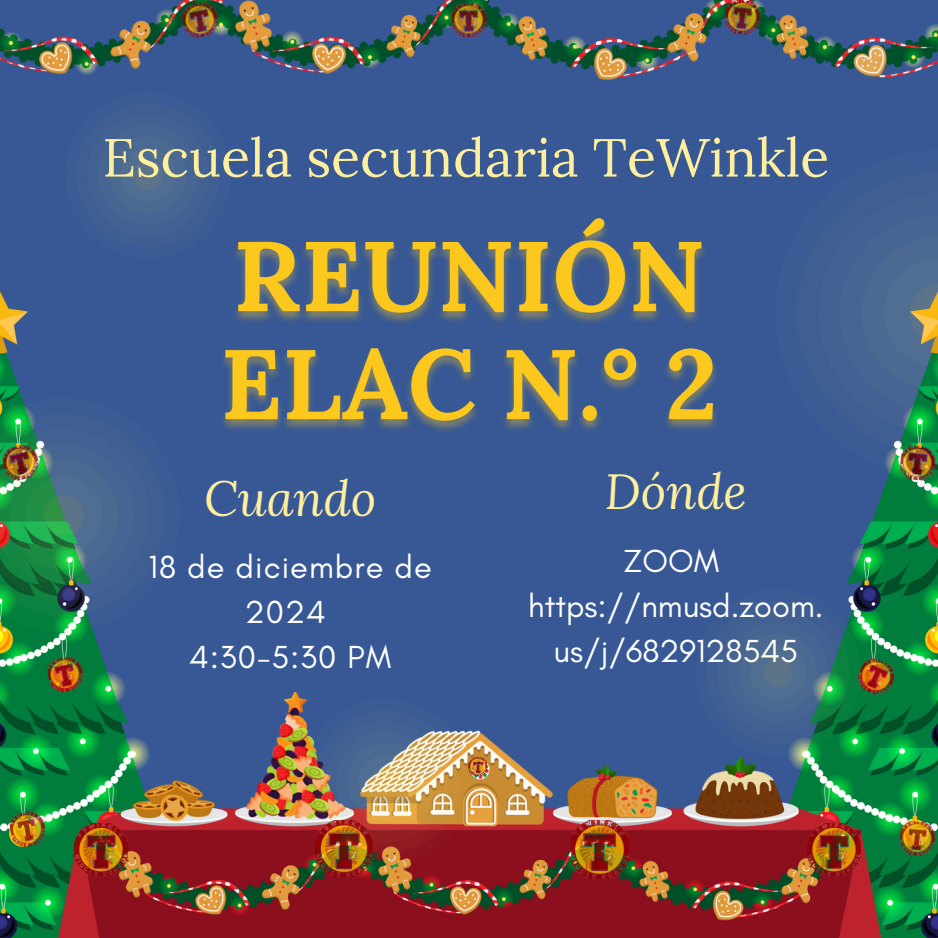
<style>
.page{position:relative;width:938px;height:938px;background:#fff}
.page>*{position:absolute;margin:0;border:0;box-sizing:border-box;transform-origin:0 0}
.t1{font:53.5px "Lora";color:#fdef9e}
.t2{font:italic 48.88px "Lora";color:#fdef9e}
.t3{font:32.5px/45px "Glacial Indifference";color:#fff;text-align:center}
.t4{font:32.5px/45px "Glacial Indifference";letter-spacing:.035em;color:#fff;text-align:center}
</style>
<div class="page">
<div style="left:0;top:0;width:938px;height:937px;background:#375894"></div>
<img style="left:0;top:0;width:938px;height:80px">
<img style="left:0;top:291px;width:125px;height:646px">
<img style="left:0;top:398px;width:149px;height:233px">
<img style="left:87px;top:114px;width:122px;height:122px">
<img style="left:821px;top:194px;width:116px;height:97px">
<img style="left:223px;top:218px;width:493px;height:212px">
<img style="left:819px;top:291px;width:119px;height:646px">
<img style="left:48px;top:692px;width:841px;height:245px">
<img style="left:304px;top:699px;width:165px;height:165px">
<img style="left:316px;top:820px;width:56px;height:56px">
<img style="left:572px;top:820px;width:56px;height:58px">
<img style="left:807px;top:823px;width:53px;height:52px">
<img style="left:75px;top:823px;width:52px;height:52px">
<img style="left:45px;top:654px;width:41px;height:40px">
<img style="left:0;top:442px;width:42px;height:41px">
<img style="left:7px;top:809px;width:41px;height:40px">
<img style="left:860px;top:654px;width:38px;height:45px">
<img style="left:899px;top:445px;width:37px;height:36px">
<img style="left:898px;top:820px;width:38px;height:36px">
<img style="left:180px;top:0;width:41px;height:40px">
<img style="left:451px;top:3px;width:36px;height:34px">
<img style="left:723px;top:0;width:38px;height:36px">
<img style="left:469px;top:757px;width:18px;height:18px">
<img style="left:695px;top:590px;width:165px;height:165px">
<p class="t1" style="left:102px;top:123px;width:728px">Escuela secundaria TeWinkle</p>
<p class="t2" style="left:204px;top:465px;width:173px">Cuando</p>
<p class="t4" style="left:149px;top:544px;width:285px">18 de diciembre de<br>2024</p>
<p class="t3" style="left:189px;top:634px;width:203px">4:30-5:30 PM</p>
<p class="t2" style="left:604px;top:459px;width:144px">Dónde</p>
<h2 class="t3" style="left:623px;top:538px;width:97px">ZOOM</h2>
<p class="t3" style="left:528px;top:583px;width:297px">https://nmusd.zoom. us/j/6829128545</p>
</div>
